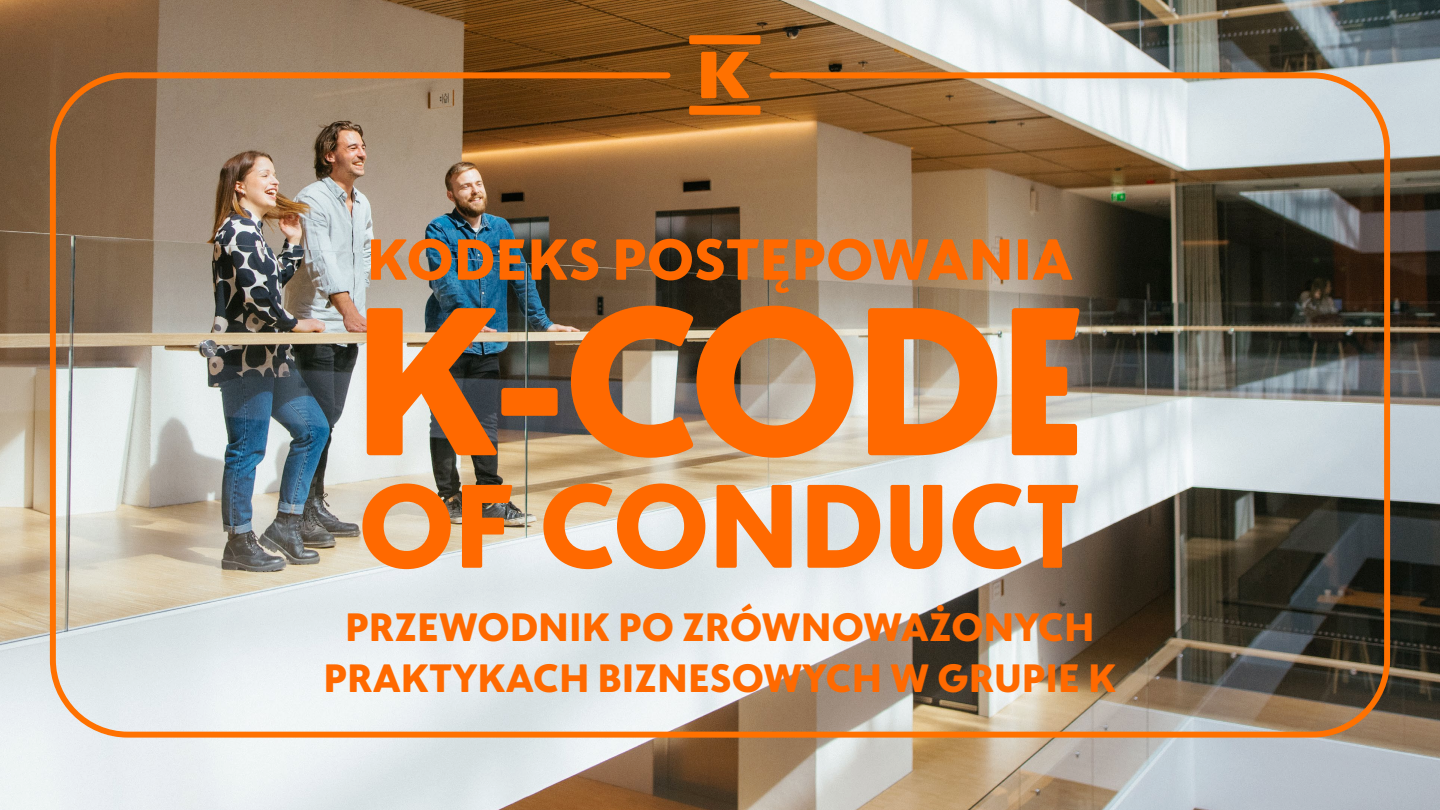
<style>
.page{position:relative;width:1440px;height:810px;background:#fff}
.page>*{position:absolute;margin:0;border:0;box-sizing:border-box;transform-origin:0 0}
.t1{font:900 207.75px "Skatta Sans Headline";color:#ff6900}
.t2{font:900 117px "Skatta Sans Headline";letter-spacing:.015em;color:#ff6900}
.t3{font:900 57px "Skatta Sans";color:#ff6900}
.t4{font:900 39px/51px "Skatta Sans";color:#ff6900;text-align:center}
</style>
<div class="page">
<img style="left:0;top:0;width:1440px;height:810px">
<h3 class="t3" style="left:367px;top:217px;width:708px">KODEKS POSTĘPOWANIA</h3>
<h1 class="t1" style="left:354px;top:256px;width:733px">K-CODE</h1>
<h2 class="t2" style="left:360px;top:455px;width:721px">OF CONDUCT</h2>
<p class="t4" style="left:324px;top:600px;width:794px">PRZEWODNIK PO ZRÓWNOWAŻONYCH<br>PRAKTYKACH BIZNESOWYCH W GRUPIE K</p>
</div>
